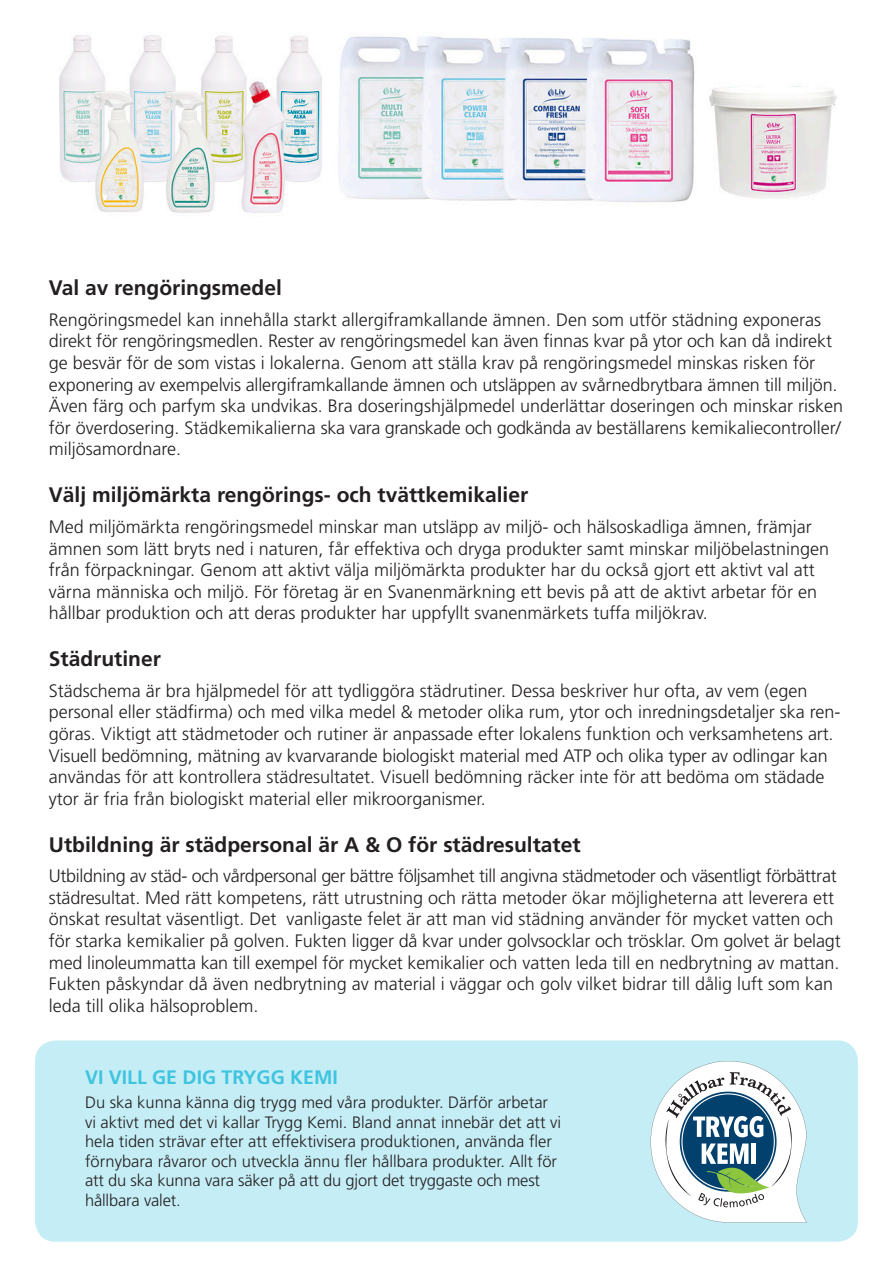
<style>
.page{position:relative;width:893px;height:1263px;background:#fff}
.page>*{position:absolute;margin:0;border:0;box-sizing:border-box;transform-origin:0 0}
.t1{font:700 21px "Frutiger";color:#231f20}
.Bröd{font:700 19.5px "Frutiger";color:#3fc4e0}
.t2{font:300 18px/21.6px "Frutiger";color:#231f20}
.Bröd-2{font:300 16.5px/19.5px "Frutiger";color:#231f20}
</style>
<div class="page">
<img style="left:59px;top:35px;width:778px;height:178px">
<div style="left:35px;top:1040px;width:823px;height:202px;background:#c5edf5;border-radius:21px"></div>
<svg style="left:651px;top:1061px;width:156px;height:161px"></svg>
<p class="t1" style="left:49px;top:276px;width:235px">Val av rengöringsmedel</p>
<p class="t2" style="left:49px;top:309px;width:796px">Rengöringsmedel kan innehålla starkt allergiframkallande ämnen. Den som utför städning exponeras direkt för rengöringsmedlen. Rester av rengöringsmedel kan även finnas kvar på ytor och kan då indirekt ge besvär för de som vistas i lokalerna. Genom att ställa krav på rengöringsmedel minskas risken för exponering av exempelvis allergiframkallande ämnen och utsläppen av svårnedbrytbara ämnen till miljön.<br>Även färg och parfym ska undvikas. Bra doseringshjälpmedel underlättar doseringen och minskar risken för överdosering. Städkemikalierna ska vara granskade och godkända av beställarens kemikaliecontroller/ miljösamordnare.</p>
<p class="t1" style="left:49px;top:483px;width:481px">Välj miljömärkta rengörings- och tvättkemikalier</p>
<p class="t2" style="left:49px;top:516px;width:782px">Med miljömärkta rengöringsmedel minskar man utsläpp av miljö- och hälsoskadliga ämnen, främjar ämnen som lätt bryts ned i naturen, får effektiva och dryga produkter samt minskar miljöbelastningen från förpackningar. Genom att aktivt välja miljömärkta produkter har du också gjort ett aktivt val att värna människa och miljö. För företag är en Svanenmärkning ett bevis på att de aktivt arbetar för en hållbar produktion och att deras produkter har uppfyllt svanenmärkets tuffa miljökrav.</p>
<p class="t1" style="left:49px;top:646px;width:114px">Städrutiner</p>
<p class="t2" style="left:49px;top:680px;width:793px">Städschema är bra hjälpmedel för att tydliggöra städrutiner. Dessa beskriver hur ofta, av vem (egen personal eller städfirma) och med vilka medel &amp; metoder olika rum, ytor och inredningsdetaljer ska ren&shy;göras. Viktigt att städmetoder och rutiner är anpassade efter lokalens funktion och verksamhetens art.<br>Visuell bedömning, mätning av kvarvarande biologiskt material med ATP och olika typer av odlingar kan användas för att kontrollera städresultatet. Visuell bedömning räcker inte för att bedöma om städade ytor är fria från biologiskt material eller mikroorganismer.</p>
<p class="t1" style="left:49px;top:832px;width:533px">Utbildning är städpersonal är A &amp; O för städresultatet</p>
<p class="t2" style="left:49px;top:865px;width:793px">Utbildning av städ- och vårdpersonal ger bättre följsamhet till angivna städmetoder och väsentligt förbättrat städresultat. Med rätt kompetens, rätt utrustning och rätta metoder ökar möjligheterna att leverera ett önskat resultat väsentligt. Det vanligaste felet är att man vid städning använder för mycket vatten och för starka kemikalier på golven. Fukten ligger då kvar under golvsocklar och trösklar. Om golvet är belagt med linoleummatta kan till exempel för mycket kemikalier och vatten leda till en nedbrytning av mattan.<br>Fukten påskyndar då även nedbrytning av material i väggar och golv vilket bidrar till dålig luft som kan leda till olika hälsoproblem.</p>
<p class="Bröd" style="left:85px;top:1066px;width:254px">VI VILL GE DIG TRYGG KEMI</p>
<p class="Bröd-2" style="left:85px;top:1093px;width:478px">Du ska kunna känna dig trygg med våra produkter. Därför arbetar vi aktivt med det vi kallar Trygg Kemi. Bland annat innebär det att vi hela tiden strävar efter att effektivisera produktionen, använda fler förnybara råvaror och utveckla ännu fler hållbara produkter. Allt för att du ska kunna vara säker på att du gjort det tryggaste och mest hållbara valet.</p>
</div>
